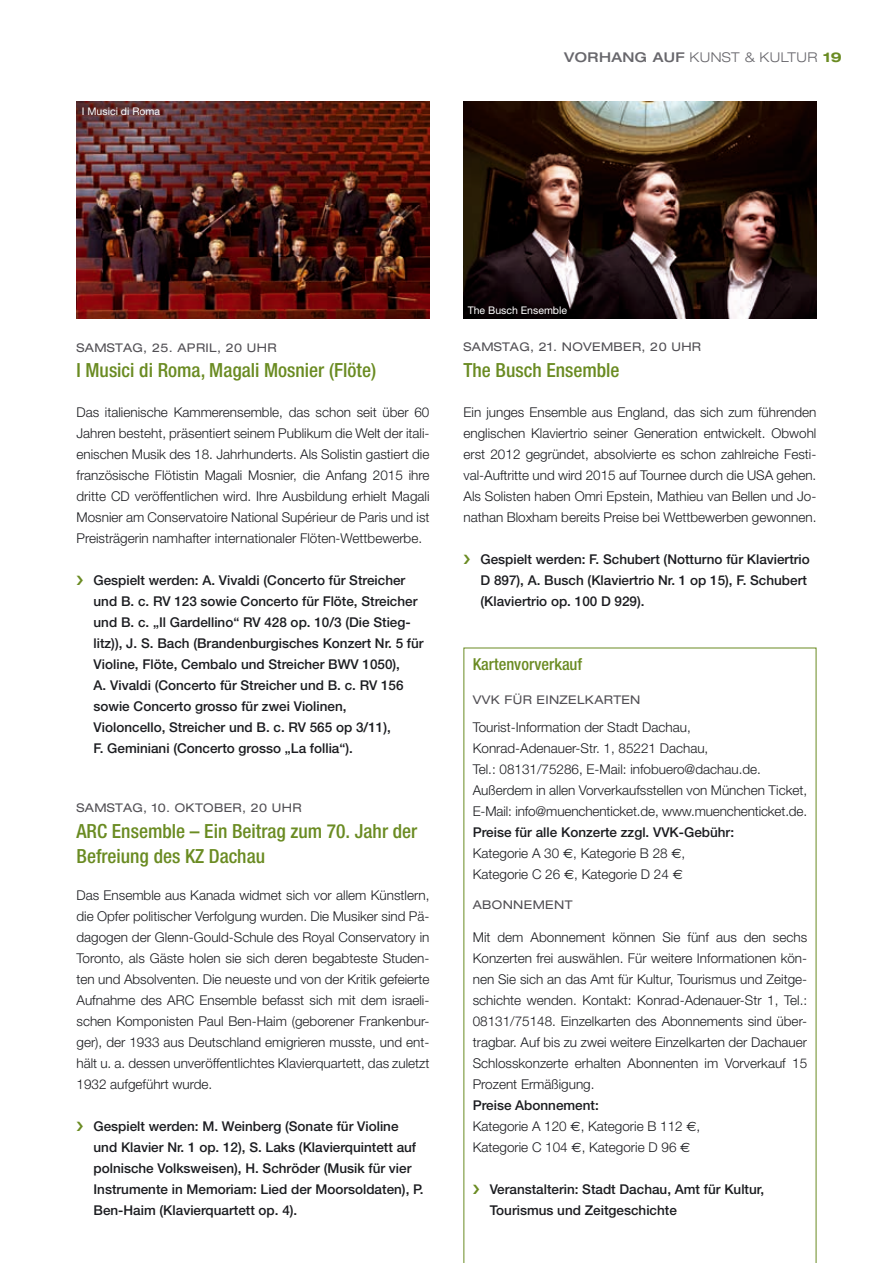
<style>
.page{position:relative;width:893px;height:1263px;background:#fff}
.page>*{position:absolute;margin:0;border:0;box-sizing:border-box;transform-origin:0 0}
.t1{font:500 condensed 19.5px/25.5px "Helvetica Neue";color:#6a8b22}
.t2{font:500 condensed 16.5px "Helvetica Neue";color:#6a8b22}
.t3{font:300 13.5px/21px "Helvetica Neue";color:#1b1c20;text-align:justify}
.t4{font:500 13.5px/21px "Helvetica Neue";color:#1b1c20}
.t5{font:300 expanded 13.5px "Helvetica Neue";color:#68676c}
.t6{font:500 expanded 13.5px "Helvetica Neue";color:#68676c}
.t7{font:700 expanded 13.5px "Helvetica Neue";color:#6a8b22}
.t8{font:expanded 12px "Helvetica Neue";letter-spacing:.03em;color:#504e53}
.t9{font:10.5px "Helvetica Neue";color:#fff}
.s1{font-weight:500}
.s2{font-family:"Euro Sans";font-weight:400}
</style>
<div class="page">
<svg style="left:463px;top:648px;width:353px;height:615px"></svg>
<img style="left:77px;top:102px;width:352px;height:217px">
<img style="left:463px;top:102px;width:353px;height:217px">
<svg style="left:473px;top:1184px;width:6px;height:10px"></svg>
<p class="t9" style="left:82px;top:105px;width:80px">I Musici di Roma</p>
<p class="t6" style="left:564px;top:48px;width:24px">VORHANG</p>
<p class="t6" style="left:653px;top:48px;width:12px">AUF</p>
<p class="t5" style="left:689px;top:49px;width:22px">KUNST</p>
<p class="t5" style="left:744px;top:49px;width:36px">&amp; KULTUR</p>
<p class="t7" style="left:823px;top:48px;width:20px">19</p>
<p class="t8" style="left:77px;top:340px;width:202px">SAMSTAG, 25. APRIL, 20 UHR</p>
<h1 class="t1" style="left:77px;top:357px;width:301px">I Musici di Roma, Magali Mosnier (Flöte)</h1>
<p class="t3" style="left:77px;top:401px;width:354px">Das italienische Kammerensemble, das schon seit über 60<br>Jahren besteht, präsentiert seinem Publikum die Welt der itali&shy;enischen Musik des 18. Jahrhunderts. Als Solistin gastiert die französische Flötistin Magali Mosnier, die Anfang 2015 ihre dritte CD veröffentlichen wird. Ihre Ausbildung erhielt Magali Mosnier am Conservatoire National Supérieur de Paris und ist Preisträgerin namhafter internationaler Flöten-Wettbewerbe.</p>
<p class="t4" style="left:94px;top:569px;width:332px">Gespielt werden: A. Vivaldi (Concerto für Streicher und B. c. RV 123 sowie Concerto für Flöte, Streicher und B. c. „Il Gardellino“ RV 428 op. 10/3 (Die Stieg&shy;litz)), J. S. Bach (Brandenburgisches Konzert Nr. 5 für Violine, Flöte, Cembalo und Streicher BWV 1050),<br>A. Vivaldi (Concerto für Streicher und B. c. RV 156 sowie Concerto grosso für zwei Violinen,<br>Violoncello, Streicher und B. c. RV 565 op 3/11),<br>F. Geminiani (Concerto grosso „La follia“).</p>
<p class="t8" style="left:77px;top:801px;width:226px">SAMSTAG, 10. OKTOBER, 20 UHR</p>
<h1 class="t1" style="left:77px;top:818px;width:342px">ARC Ensemble – Ein Beitrag zum 70. Jahr der<br>Befreiung des KZ Dachau</h1>
<p class="t3" style="left:77px;top:884px;width:354px">Das Ensemble aus Kanada widmet sich vor allem Künstlern, die Opfer politischer Verfolgung wurden. Die Musiker sind Pä&shy;dagogen der Glenn-Gould-Schule des Royal Conservatory in Toronto, als Gäste holen sie sich deren begabteste Studen&shy;ten und Absolventen. Die neueste und von der Kritik gefeierte Aufnahme des ARC Ensemble befasst sich mit dem israeli&shy;schen Komponisten Paul Ben-Haim (geborener Frankenbur&shy;ger), der 1933 aus Deutschland emigrieren musste, und ent&shy;hält u. a. dessen unveröffentlichtes Klavierquartett, das zuletzt 1932 aufgeführt wurde.</p>
<p class="t4" style="left:94px;top:1115px;width:332px">Gespielt werden: M. Weinberg (Sonate für Violine und Klavier Nr. 1 op. 12), S. Laks (Klavierquintett auf polnische Volksweisen), H. Schröder (Musik für vier Instrumente in Memoriam: Lied der Moorsoldaten), P.<br>Ben-Haim (Klavierquartett op. 4).</p>
<p class="t9" style="left:468px;top:304px;width:101px">The Busch Ensemble</p>
<p class="t8" style="left:463px;top:340px;width:239px">SAMSTAG, 21. NOVEMBER, 20 UHR</p>
<h1 class="t1" style="left:463px;top:357px;width:158px">The Busch Ensemble</h1>
<p class="t3" style="left:463px;top:401px;width:354px">Ein junges Ensemble aus England, das sich zum führenden englischen Klaviertrio seiner Generation entwickelt. Obwohl erst 2012 gegründet, absolvierte es schon zahlreiche Festi&shy;val-Auftritte und wird 2015 auf Tournee durch die USA gehen.<br>Als Solisten haben Omri Epstein, Mathieu van Bellen und Jo&shy;nathan Bloxham bereits Preise bei Wettbewerben gewonnen.</p>
<p class="t4" style="left:480px;top:548px;width:331px">Gespielt werden: F. Schubert (Notturno für Klaviertrio<br>D 897), A. Busch (Klaviertrio Nr. 1 op 15), F. Schubert (Klaviertrio op. 100 D 929).</p>
<p class="t2" style="left:473px;top:654px;width:111px">Kartenvorverkauf</p>
<p class="t8" style="left:473px;top:692px;width:169px">VVK FÜR EINZELKARTEN</p>
<p class="t3" style="left:473px;top:716px;width:336px;text-align:left">Tourist-Information der Stadt Dachau, Konrad-Adenauer-Str. 1, 85221 Dachau,<br>Tel.: 08131/75286, E-Mail: infobuero@dachau.de.<br>Außerdem in allen Vorverkaufsstellen von München Ticket, E-Mail: info@muenchenticket.de, www.muenchenticket.de.</p>
<p class="t3" style="left:473px;top:821px;width:263px;text-align:left"><span class="s1">Preise für alle Konzerte zzgl. VVK-Gebühr:<br></span>Kategorie A 30 <span class="s2">€</span>, Kategorie B 28 <span class="s2">€</span>,<br>Kategorie C 26 <span class="s2">€</span>, Kategorie D 24 <span class="s2">€</span></p>
<p class="t8" style="left:473px;top:897px;width:101px">ABONNEMENT</p>
<p class="t3" style="left:473px;top:926px;width:336px">Mit dem Abonnement können Sie fünf aus den sechs Konzerten frei auswählen. Für weitere Informationen kön&shy;nen Sie sich an das Amt für Kultur, Tourismus und Zeitge&shy;schichte wenden. Kontakt: Konrad-Adenauer-Str 1, Tel.:<br>08131/75148. Einzelkarten des Abonnements sind über&shy;tragbar. Auf bis zu zwei weitere Einzelkarten der Dachauer Schlosskonzerte erhalten Abonnenten im Vorverkauf 15<br>Prozent Ermäßigung.</p>
<p class="t3" style="left:473px;top:1094px;width:229px;text-align:left"><span class="s1">Preise Abonnement:<br></span>Kategorie A 120 <span class="s2">€</span>, Kategorie B 112 <span class="s2">€</span>,<br>Kategorie C 104 <span class="s2">€</span>, Kategorie D 96 <span class="s2">€</span></p>
<p class="t4" style="left:490px;top:1178px;width:276px">Veranstalterin: Stadt Dachau, Amt für Kultur,<br>Tourismus und Zeitgeschichte</p>
</div>
